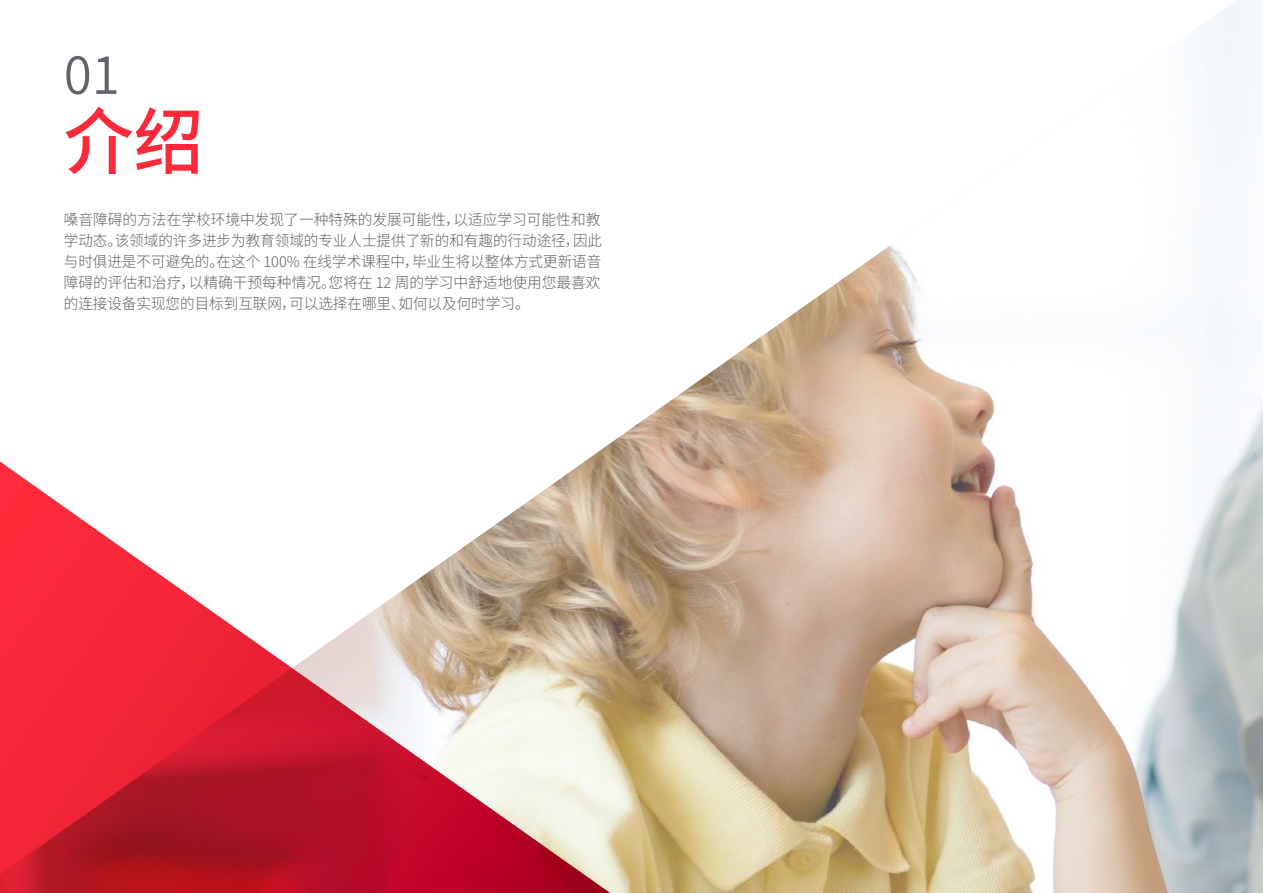
<style>
.page{position:relative;width:1263px;height:893px;background:#fff}
.page>*{position:absolute;margin:0;border:0;box-sizing:border-box;transform-origin:0 0}
.t1{font:500 72px "Source Han Sans CN";color:#ff293a}
.t2{font:52.5px "Source Han Sans CN";color:#61646a}
.t3{font:300 15px/21px "Source Han Sans CN";color:#61646a;text-align:justify}
</style>
<div class="page">
<img style="left:606px;top:0;width:657px;height:893px">
<svg style="left:0;top:446px;width:640px;height:447px"></svg>
<h2 class="t2" style="left:64px;top:45px;width:57px">01</h2>
<h1 class="t1" style="left:64px;top:101px;width:141px">介绍</h1>
<p class="t3" style="left:64px;top:209px;width:540px">嗓音障碍的方法在学校环境中发现了一种特殊的发展可能性，以适应学习可能性和教学动态。该领域的许多进步为教育领域的专业人士提供了新的和有趣的行动途径，因此与时俱进是不可避免的。在这个 100% 在线学术课程中，毕业生将以整体方式更新语音障碍的评估和治疗，以精确干预每种情况。您将在 12 周的学习中舒适地使用您最喜欢的连接设备实现您的目标到互联网，可以选择在哪里、如何以及何时学习。</p>
</div>
